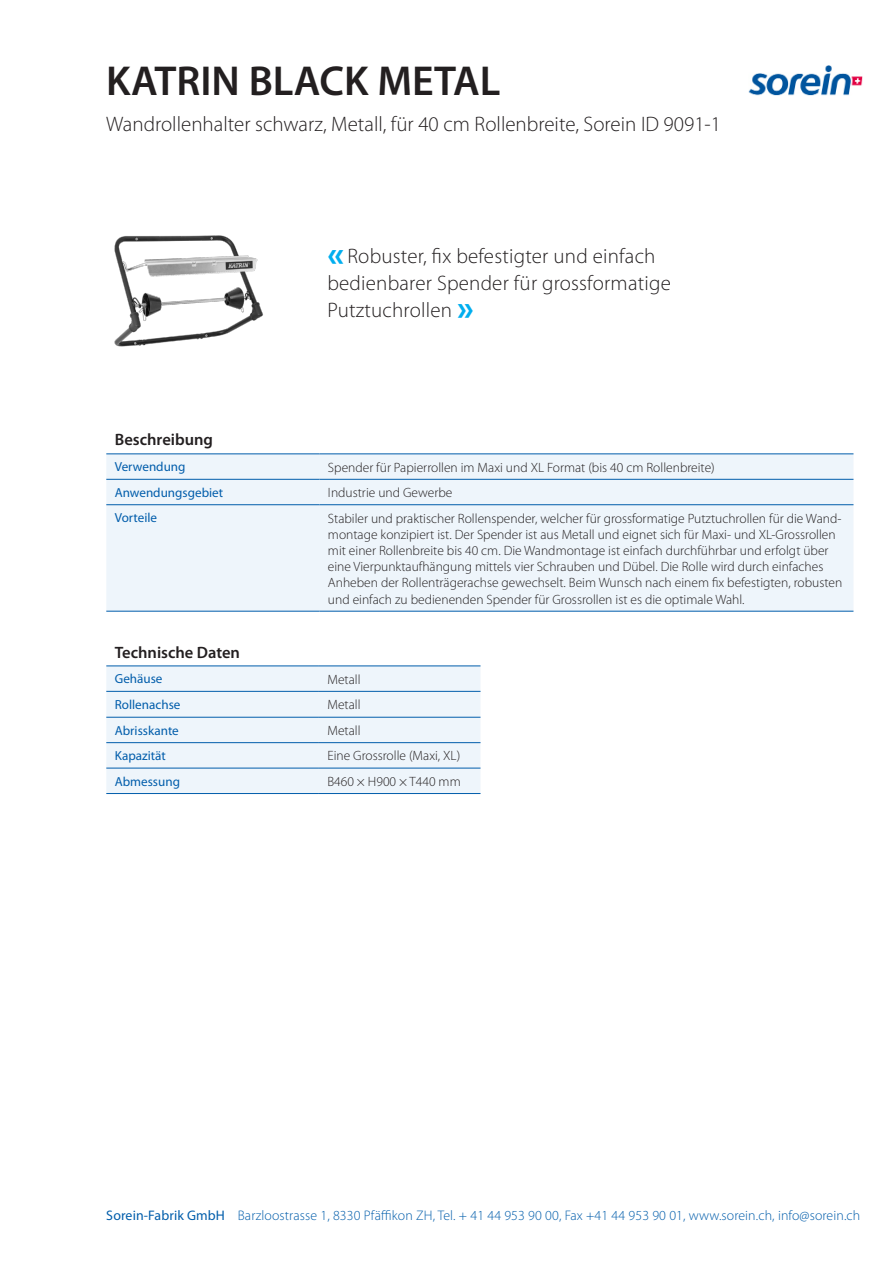
<style>
.page{position:relative;width:893px;height:1263px;background:#fff}
.page>*{position:absolute;margin:0;border:0;box-sizing:border-box;transform-origin:0 0}
._01_Titel_28_sb{font:600 42px "Myriad Pro";color:#231f20}
._05_Quote_14_light{font:300 21px/27px "Myriad Pro";letter-spacing:.01em;color:#231f20}
._02_Produktebezeichn{font:300 21px "Myriad Pro";color:#231f20}
._03_Titel_Tab_11_sb{font:600 16.5px "Myriad Pro";color:#231f20}
.t1{font:300 13.8px "Myriad Pro";letter-spacing:.01em;color:#015dab}
._04_Tabelle_9_light{font:300 13.5px/16.2px "Myriad Pro";color:#231f20}
.Sor_Tabelle{font:300 13.5px "Myriad Pro";color:#231f20}
._04_Tabelle_9_sb{font:13.2px "Myriad Pro";color:#015dab}
.s1{font-weight:700;font-size:36px;color:#00aeef}
.s2{font-weight:400}
</style>
<div class="page">
<img style="left:749px;top:66px;width:113px;height:29px">
<div style="left:106px;top:455px;width:747px;height:156px;background:#eef5fb"></div>
<hr style="left:106px;top:454px;width:213px;height:1px;background:#015dab">
<hr style="left:319px;top:454px;width:534px;height:1px;background:#015dab">
<hr style="left:106px;top:479px;width:213px;height:1px;background:#015dab">
<hr style="left:319px;top:479px;width:534px;height:1px;background:#015dab">
<hr style="left:106px;top:504px;width:213px;height:1px;background:#015dab">
<hr style="left:319px;top:504px;width:534px;height:1px;background:#015dab">
<hr style="left:106px;top:611px;width:213px;height:1px;background:#015dab">
<hr style="left:319px;top:611px;width:534px;height:1px;background:#015dab">
<div style="left:106px;top:667px;width:374px;height:126px;background:#eef5fb"></div>
<hr style="left:106px;top:666px;width:213px;height:1px;background:#015dab">
<hr style="left:319px;top:666px;width:161px;height:1px;background:#015dab">
<hr style="left:106px;top:691px;width:213px;height:1px;background:#015dab">
<hr style="left:319px;top:691px;width:161px;height:1px;background:#015dab">
<hr style="left:106px;top:717px;width:213px;height:1px;background:#015dab">
<hr style="left:319px;top:717px;width:161px;height:1px;background:#015dab">
<hr style="left:106px;top:742px;width:213px;height:1px;background:#015dab">
<hr style="left:319px;top:742px;width:161px;height:1px;background:#015dab">
<hr style="left:106px;top:768px;width:213px;height:1px;background:#015dab">
<hr style="left:319px;top:768px;width:161px;height:1px;background:#015dab">
<hr style="left:106px;top:793px;width:213px;height:1px;background:#015dab">
<hr style="left:319px;top:793px;width:161px;height:1px;background:#015dab">
<img style="left:114px;top:235px;width:149px;height:112px">
<p class="_01_Titel_28_sb" style="left:106px;top:54px;width:396px">KATRIN BLACK METAL</p>
<p class="_02_Produktebezeichn" style="left:106px;top:111px;width:616px">Wandrollenhalter schwarz, Metall, für 40 cm Rollenbreite, Sorein ID 9091-1</p>
<p class="_05_Quote_14_light" style="left:327px;top:242px;width:345px"><span class="s1">«</span> Robuster, fix befestigter und einfach bedienbarer Spender für grossformatige<br>Putztuchrollen <span class="s1">»</span></p>
<p class="_03_Titel_Tab_11_sb" style="left:115px;top:429px;width:100px">Beschreibung</p>
<p class="_04_Tabelle_9_sb" style="left:115px;top:459px;width:72px">Verwendung</p>
<p class="_04_Tabelle_9_light" style="left:328px;top:459px;width:388px">Spender für Papierrollen im Maxi und XL Format (bis 40 cm Rollenbreite)</p>
<p class="_04_Tabelle_9_sb" style="left:115px;top:484px;width:110px">Anwendungsgebiet</p>
<p class="_04_Tabelle_9_light" style="left:328px;top:484px;width:126px">Industrie und Gewerbe</p>
<p class="_04_Tabelle_9_sb" style="left:115px;top:510px;width:44px">Vorteile</p>
<p class="_04_Tabelle_9_light" style="left:328px;top:510px;width:516px">Stabiler und praktischer Rollenspender, welcher für grossformatige Putztuchrollen für die Wand&shy;montage konzipiert ist. Der Spender ist aus Metall und eignet sich für Maxi- und XL-Grossrollen mit einer Rollenbreite bis 40 cm. Die Wandmontage ist einfach durchführbar und erfolgt über eine Vierpunktaufhängung mittels vier Schrauben und Dübel. Die Rolle wird durch einfaches Anheben der Rollenträgerachse gewechselt. Beim Wunsch nach einem fix befestigten, robusten und einfach zu bedienenden Spender für Grossrollen ist es die optimale Wahl.</p>
<p class="_03_Titel_Tab_11_sb" style="left:115px;top:642px;width:127px">Technische Daten</p>
<p class="_04_Tabelle_9_sb" style="left:115px;top:671px;width:49px">Gehäuse</p>
<p class="Sor_Tabelle" style="left:327px;top:671px;width:35px">Metall</p>
<p class="_04_Tabelle_9_sb" style="left:115px;top:696px;width:67px">Rollenachse</p>
<p class="Sor_Tabelle" style="left:327px;top:696px;width:35px">Metall</p>
<p class="_04_Tabelle_9_sb" style="left:115px;top:722px;width:66px">Abrisskante</p>
<p class="Sor_Tabelle" style="left:327px;top:722px;width:35px">Metall</p>
<p class="_04_Tabelle_9_sb" style="left:115px;top:747px;width:53px">Kapazität</p>
<p class="_04_Tabelle_9_light" style="left:327px;top:748px;width:134px">Eine Grossrolle (Maxi, XL)</p>
<p class="_04_Tabelle_9_sb" style="left:115px;top:773px;width:67px">Abmessung</p>
<p class="_04_Tabelle_9_light" style="left:327px;top:773px;width:135px">B460 × H900 × T440 mm</p>
<p class="t1" style="left:106px;top:1207px;width:755px"><span class="s2">Sorein-Fabrik GmbH</span> Barzloostrasse 1, 8330 Pfäffikon ZH, Tel. + 41 44 953 90 00, Fax +41 44 953 90 01, www.sorein.ch, info@sorein.ch</p>
</div>
